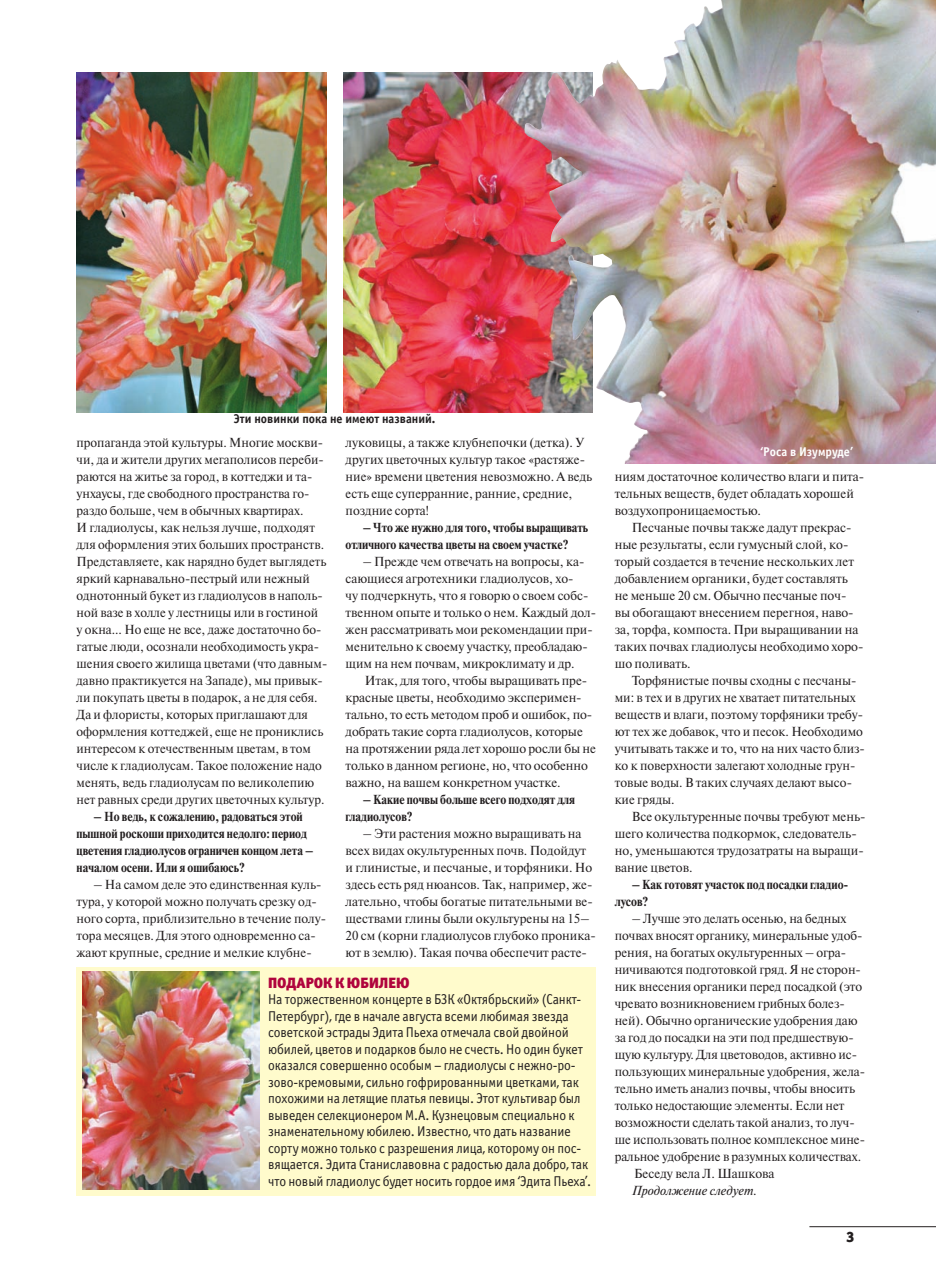
<style>
.page{position:relative;width:936px;height:1276px;background:#fff}
.page>*{position:absolute;margin:0;border:0;box-sizing:border-box;transform-origin:0 0}
.t1{font:15px "Officina Sans Black C";color:#b0043d}
.t2{font:14.25px/16.5px "Officina Sans Book C";letter-spacing:-.005em;color:#231f20;scale:.95 1}
.t3{font:13.05px/17px "Newton C";color:#231f20}
.t4{font:13.05px/17px "Newton C";color:#231f20;scale:.96 1}
.t5{font:700 13.05px/17px "Newton C";color:#231f20;scale:.9 1}
.t6{font:italic 13.05px "Newton C";color:#231f20}
.t7{font:12.75px "Officina Sans Bold C";color:#231f20;scale:.95 1}
.t8{font:12.75px "Officina Sans Bold C";color:#fff;scale:.95 1}
</style>
<div class="page">
<hr style="left:809px;top:1226px;width:126px;height:1px;background:#231f20">
<img style="left:77px;top:72px;width:249px;height:340px">
<img style="left:343px;top:72px;width:180px;height:340px">
<img style="left:523px;top:0;width:412px;height:464px">
<div style="left:77px;top:967px;width:519px;height:228px;background:#fffbcc"></div>
<img style="left:83px;top:972px;width:176px;height:217px">
<p class="t7" style="left:234px;top:412px;width:213px">Эти новинки пока не имеют названий.</p>
<p class="t4" style="left:77px;top:434px;width:263px">пропаганда этой культуры. Многие москви&shy;чи, да и жители других мегаполисов переби&shy;раются на житье за город, в коттеджи и та&shy;унхаусы, где свободного пространства го&shy;раздо больше, чем в обычных квартирах.<br>И гладиолусы, как нельзя лучше, подходят для оформления этих больших пространств.<br>Представляете, как нарядно будет выглядеть яркий карнавально-пестрый или нежный однотонный букет из гладиолусов в наполь&shy;ной вазе в холле у лестницы или в гостиной у окна... Но еще не все, даже достаточно бо&shy;гатые люди, осознали необходимость укра&shy;шения своего жилища цветами (что давным&shy;давно практикуется на Западе), мы привык&shy;ли покупать цветы в подарок, а не для себя.<br>Да и флористы, которых приглашают для оформления коттеджей, еще не прониклись интересом к отечественным цветам, в том числе к гладиолусам. Такое положение надо менять, ведь гладиолусам по великолепию нет равных среди других цветочных культур.</p>
<p class="t5" style="left:77px;top:808px;width:265px;text-indent:17px">– Но ведь, к сожалению, радоваться этой пышной роскоши приходится недолго: период цветения гладиолусов ограничен концом лета – началом осени. Или я ошибаюсь?</p>
<p class="t3" style="left:77px;top:876px;width:251px;text-indent:17px">– На самом деле это единственная куль&shy;тура, у которой можно получать срезку од&shy;ного сорта, приблизительно в течение полу&shy;тора месяцев. Для этого одновременно са&shy;жают крупные, средние и мелкие клубне-</p>
<p class="t3" style="left:345px;top:434px;width:248px">луковицы, а также клубнепочки (детка). У других цветочных культур такое «растяже&shy;ние» времени цветения невозможно. А ведь есть еще суперранние, ранние, средние, поздние сорта!</p>
<p class="t5" style="left:345px;top:519px;width:271px;text-indent:17px">– Что же нужно для того, чтобы выращивать отличного качества цветы на своем участке?</p>
<p class="t3" style="left:345px;top:553px;width:252px;text-indent:17px">– Прежде чем отвечать на вопросы, ка&shy;сающиеся агротехники гладиолусов, хо-<br>чу подчеркнуть, что я говорю о своем собс&shy;твенном опыте и только о нем. Каждый дол&shy;жен рассматривать мои рекомендации при&shy;менительно к своему участку, преобладаю&shy;щим на нем почвам, микроклимату и др.</p>
<p class="t3" style="left:345px;top:672px;width:252px;text-indent:19px">Итак, для того, чтобы выращивать пре&shy;красные цветы, необходимо эксперимен&shy;тально, то есть методом проб и ошибок, по&shy;добрать такие сорта гладиолусов, которые на протяжении ряда лет хорошо росли бы не только в данном регионе, но, что особенно важно, на вашем конкретном участке.</p>
<p class="t5" style="left:345px;top:791px;width:256px;text-indent:17px">– Какие почвы больше всего подходят для гладиолусов?</p>
<p class="t3" style="left:345px;top:825px;width:252px;text-indent:17px">– Эти растения можно выращивать на всех видах окультуренных почв. Подойдут и глинистые, и песчаные, и торфяники. Но здесь есть ряд нюансов. Так, например, же&shy;лательно, чтобы богатые питательными ве&shy;ществами глины были окультурены на 15– 20 см (корни гладиолусов глубоко проника&shy;ют в землю). Такая почва обеспечит расте-</p>
<p class="t1" style="left:268px;top:973px;width:143px">ПОДАРОК К ЮБИЛЕЮ</p>
<p class="t2" style="left:268px;top:991px;width:341px">На торжественном концерте в БЗК «Октябрьский» (Санкт-Петербург), где в начале августа всеми любимая звезда советской эстрады Эдита Пьеха отмечала свой двойной юбилей, цветов и подарков было не счесть. Но один букет оказался совершенно особым – гладиолусы с нежно-ро&shy;зово-кремовыми, сильно гофрированными цветками, так похожими на летящие платья певицы. Этот культивар был выведен селекционером М.А. Кузнецовым специально к знаменательному юбилею. Известно, что дать название сорту можно только с разрешения лица, которому он пос&shy;вящается. Эдита Станиславовна с радостью дала добро, так что новый гладиолус будет носить гордое имя ‘Эдита Пьеха’.</p>
<p class="t8" style="left:760px;top:445px;width:99px">‘Роса в Изумруде’</p>
<p class="t3" style="left:614px;top:468px;width:251px">ниям достаточное количество влаги и пита&shy;тельных веществ, будет обладать хорошей воздухопроницаемостью.</p>
<p class="t3" style="left:614px;top:519px;width:250px;text-indent:17px">Песчаные почвы также дадут прекрас&shy;ные результаты, если гумусный слой, ко&shy;торый создается в течение нескольких лет добавлением органики, будет составлять не меньше 20 см. Обычно песчаные поч&shy;вы обогащают внесением перегноя, наво&shy;за, торфа, компоста. При выращивании на таких почвах гладиолусы необходимо хоро&shy;шо поливать.</p>
<p class="t3" style="left:614px;top:672px;width:252px;text-indent:17px">Торфянистые почвы сходны с песчаны&shy;ми: в тех и в других не хватает питательных веществ и влаги, поэтому торфяники требу&shy;ют тех же добавок, что и песок. Необходимо учитывать также и то, что на них часто близ&shy;ко к поверхности залегают холодные грун&shy;товые воды. В таких случаях делают высо&shy;кие гряды.</p>
<p class="t3" style="left:614px;top:808px;width:252px;text-indent:17px">Все окультуренные почвы требуют мень&shy;шего количества подкормок, следователь&shy;но, уменьшаются трудозатраты на выращи&shy;вание цветов.</p>
<p class="t5" style="left:614px;top:876px;width:261px;text-indent:17px">– Как готовят участок под посадки гладио&shy;лусов?</p>
<p class="t3" style="left:631px;top:910px;width:216px">– Лучше это делать осенью, на бедных</p>
<p class="t3" style="left:614px;top:927px;width:249px">почвах вносят органику, минеральные удоб-</p>
<p class="t3" style="left:614px;top:944px;width:233px">рения, на богатых окультуренных – огра-</p>
<p class="t3" style="left:614px;top:961px;width:248px">ничиваются подготовкой гряд. Я не сторон-</p>
<p class="t3" style="left:614px;top:978px;width:249px">ник внесения органики перед посадкой (это</p>
<p class="t3" style="left:614px;top:995px;width:231px">чревато возникновением грибных болез-</p>
<p class="t3" style="left:614px;top:1012px;width:244px">ней). Обычно органические удобрения даю</p>
<p class="t3" style="left:614px;top:1029px;width:240px">за год до посадки на эти под предшествую-</p>
<p class="t3" style="left:614px;top:1046px;width:244px">щую культуру. Для цветоводов, активно ис-</p>
<p class="t3" style="left:614px;top:1063px;width:252px">пользующих минеральные удобрения, жела-</p>
<p class="t3" style="left:614px;top:1080px;width:242px">тельно иметь анализ почвы, чтобы вносить</p>
<p class="t3" style="left:614px;top:1097px;width:231px">только недостающие элементы. Если нет</p>
<p class="t3" style="left:614px;top:1114px;width:241px">возможности сделать такой анализ, то луч-</p>
<p class="t3" style="left:614px;top:1131px;width:252px">ше использовать полное комплексное мине-</p>
<p class="t3" style="left:614px;top:1148px;width:248px">ральное удобрение в разумных количествах.</p>
<p class="t3" style="left:634px;top:1165px;width:142px">Беседу вела Л. Шашкова</p>
<p class="t6" style="left:631px;top:1183px;width:127px">Продолжение следует.</p>
</div>
